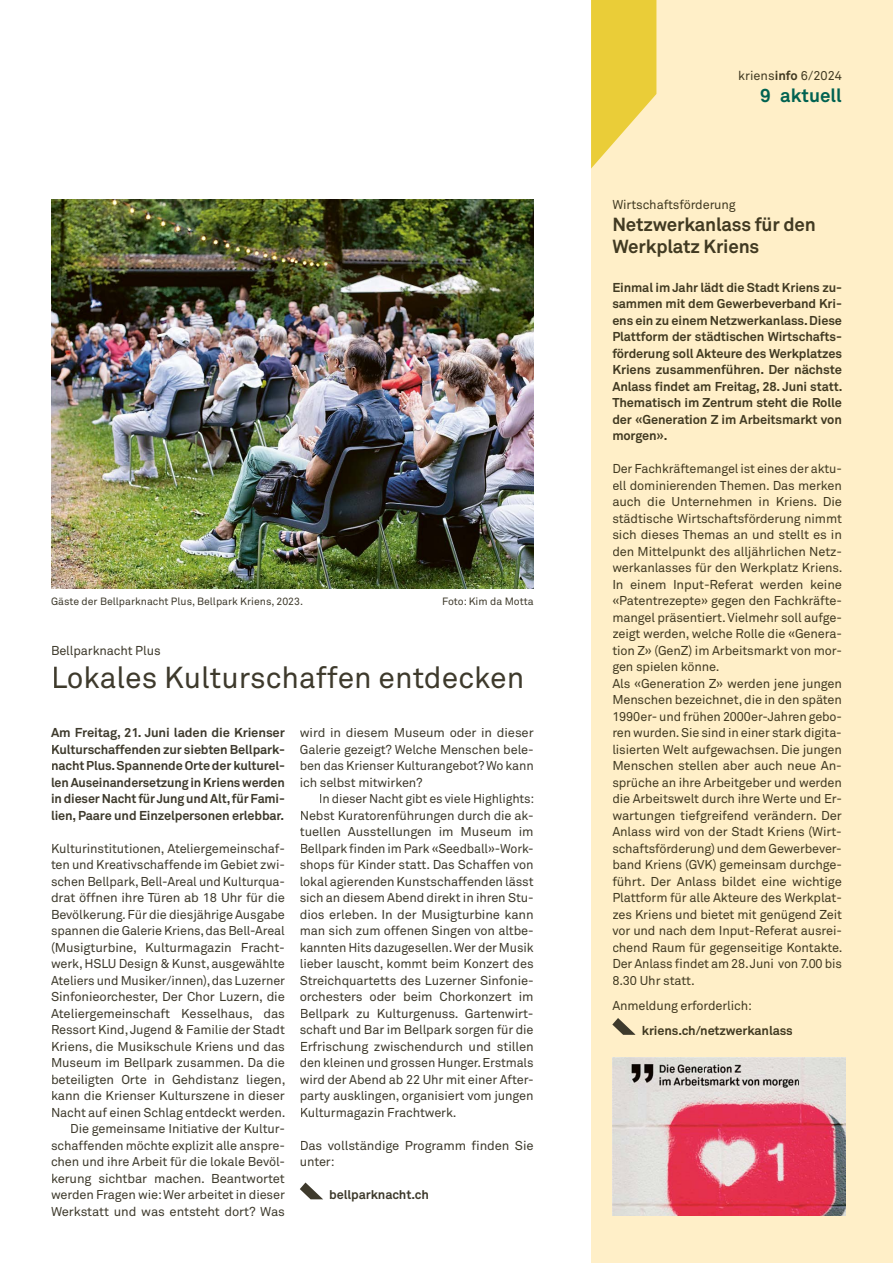
<style>
.page{position:relative;width:893px;height:1263px;background:#fff}
.page>*{position:absolute;margin:0;border:0;box-sizing:border-box;transform-origin:0 0}
.t1{font:30px "Akkurat Pro";color:#3e3a2c}
.t2{font:700 18.75px/21.8px "Akkurat Pro";letter-spacing:-.01em;color:#413a22}
.t3{font:700 18.75px "Akkurat Pro";color:#006251}
.t4{font:12.75px/16.5px "Akkurat Pro";letter-spacing:-.01em;color:#3e3a2c;text-align:justify}
.t5{font:12.75px/16.5px "Akkurat Pro";letter-spacing:-.01em;color:#413a22}
.t6{font:700 12.75px/16.5px "Akkurat Pro";letter-spacing:-.01em;color:#413a22;text-align:justify}
.t7{font:700 12.75px/16.5px "Akkurat Pro";letter-spacing:-.01em;color:#3e3a2c;text-align:justify}
.t8{font:10.5px "Akkurat Pro";color:#3e3a2c}
.s1{font-weight:700}
</style>
<div class="page">
<div style="left:591px;top:0;width:302px;height:1263px;background:#ffefc8"></div>
<svg style="left:591px;top:0;width:65px;height:169px"></svg>
<svg style="left:612px;top:1018px;width:24px;height:17px"></svg>
<svg style="left:300px;top:1182px;width:23px;height:18px"></svg>
<img style="left:51px;top:199px;width:483px;height:390px">
<img style="left:612px;top:1058px;width:233px;height:158px">
<p class="t8" style="left:51px;top:595px;width:254px">Gäste der Bellparknacht Plus, Bellpark Kriens, 2023.</p>
<p class="t8" style="left:442px;top:595px;width:93px">Foto: Kim da Motta</p>
<p class="t4" style="left:51px;top:642px;width:111px">Bellparknacht Plus</p>
<h1 class="t1" style="left:51px;top:660px;width:475px">Lokales Kulturschaffen entdecken</h1>
<p class="t7" style="left:51px;top:725px;width:235px">Am Freita g, 21. Juni laden die Krienser Kulturschaffenden zur siebten Bellpark&shy;nacht Plus. Spannende Orte der kulturel&shy;len Auseinandersetzung in Kriens werden in dieser Nacht für Jung und Alt, für Fami&shy;lien, Paare und Einzelpersonen erlebbar.</p>
<p class="t4" style="left:51px;top:840px;width:236px;text-align:right">Kulturinstitutionen, Ateliergemeinschaf&shy;ten und Kreativschaffende im Gebiet zwi&shy;schen Bellpark, Bell-Areal und Kulturqua&shy;drat öffnen ihre Türen ab 18 Uhr für die Bevölkerung. Für die diesjährige Ausgabe spannen die Galerie Kriens, das Bell-Areal (Musigturbine, Kulturmagazin Fracht&shy;werk, HSLU Design &amp; Kunst, ausgewählte Ateliers und Musike r/innen), das Luzerner Sinfonieorchester, Der Chor Luzern, die Ateliergemeinschaft Kesselhaus, das Ressort Kind, Jugend &amp; Familie der Stadt Kriens, die Musikschule Kriens und das Museum im Bellpark zusammen. Da die beteiligten Orte in Gehdistanz liegen, kann die Krienser Kulturszene in dieser Nacht auf einen Schlag entdeckt werden.<br>Die gemeinsame Initiative der Kultur&shy;schaffenden möchte explizit alle anspre&shy;che n und ihre Arbeit für die lokale Bevöl&shy;kerung sichtbar machen. Beantwortet werden Frag en wie: Wer arbeitet in dieser Werkstatt und was entsteht dort? Was</p>
<p class="t4" style="left:300px;top:725px;width:235px">wird in diesem Museum oder in dieser Galerie gezeigt? Welche Menschen bele&shy;ben das Krienser Kulturangebot? Wo kann ich selbst mitwirken?</p>
<p class="t4" style="left:300px;top:791px;width:236px;text-indent:19px">In dieser Nacht gibt es viele Highlights:<br>Nebst Kuratorenführungen durch die ak&shy;tuellen Ausstellungen im Museum im Bellpark finden im Park «Seedball»-Work&shy;shops für Kinder statt. Das Schaffen von lokal agierenden Kunstschaffenden lässt sich an diesem Abend direkt in ihren Stu&shy;dios erleben. In der Musigturbine kann man sich zum offenen Singen von al tbe&shy;kannten Hits dazugesellen. Wer der Musik lieber lauscht, kommt beim Konzert des Streichquartetts des Luzerner Sinfonie&shy;orchesters oder beim Chorkonzert im Bellpark zu Kulturgenuss. Gartenwirt&shy;schaft und Bar im Bellpark sorgen für die Erfrischung zwischendurch und still en den kleinen und grossen Hunger. Erstmals wird der Abend ab 22 Uhr mit einer After&shy;party ausklingen, organisiert vom jungen Kulturmagazin Frachtwerk.</p>
<p class="t4" style="left:300px;top:1137px;width:235px">Das vollständige Programm finden Sie unter:</p>
<p class="t7" style="left:329px;top:1187px;width:101px">bellparknacht.ch</p>
<p class="t5" style="left:738px;top:68px;width:105px">kriens<span class="s1">info</span> 6/2024</p>
<h2 class="t3" style="left:760px;top:84px;width:83px">9 aktuell</h2>
<p class="t5" style="left:612px;top:197px;width:125px">Wirtschaftsförderung</p>
<h2 class="t2" style="left:612px;top:213px;width:205px">Netzwerkanlass für den<br>Werkplatz Kri ens</h2>
<p class="t6" style="left:612px;top:279px;width:232px">Einmal im Jahr lädt die Stadt Kriens zu&shy;sammen mit dem Gewerbeverband Kri&shy;ens ein zu einem Netzwerkanlass. Diese Plattform der städtischen Wirtschafts&shy;förderung soll Akteure des Werkplatzes Kriens zusammenführen. Der nächste Anlass findet am Freita g, 28. Juni statt.<br>Thematisch im Zentrum steht die Rolle der «Generation Z im Arbeitsmarkt von morgen».</p>
<p class="t5" style="left:612px;top:461px;width:232px">Der Fachkräftemangel ist eines der aktu&shy;ell dominierenden Themen. Das merken auch die Unternehmen in Kriens. Die städtische Wirtschaftsförderung nimmt sich diese s Them as an und stellt es in den Mittelpunkt des alljährlichen Netz&shy;werkanlasses für den Werkplatz Kriens.<br>In einem Input-Referat werden keine «Patentrezepte» gegen den Fachkräfte&shy;mangel präsentiert. Vielmehr soll aufge&shy;zeigt werden, welche Rolle die «Genera&shy;tion Z» (GenZ) im Arbeitsmarkt von mor&shy;gen spielen könne .<br>Als «Generation Z» werden jene jungen Menschen bezeichnet, die in den späten 1990e r- und frühen 2000e r-Jahren gebo&shy;ren wurden. Sie sind in einer stark digita&shy;lisierten Welt aufgewachsen. Die jungen Menschen stellen aber auch neue An&shy;sprüche an ihre Arbeitgeber und werden die Arbeitswelt durch ihre Werte und Er&shy;wartungen tiefgreifend verändern. Der Anlass wird von der Stadt Kriens (Wirt&shy;schaftsförderung) und dem Gewerbever&shy;band Kriens (GVK) gemeinsam durchge&shy;führt. Der Anlass bildet eine wichtige Plattform für alle Akteure des Werkplat&shy;zes Kriens und bietet mit genügend Zeit vor und nach dem Input-Referat ausrei&shy;chend Raum für gegenseitige Kontakte.<br>Der Anlass findet am 28. Juni von 7.00 bis 8.30 Uhr statt.</p>
<p class="t5" style="left:612px;top:997px;width:141px">Anmeldung erforderlich:</p>
<p class="t6" style="left:642px;top:1022px;width:153px">kriens.ch/netzwerkanlass</p>
</div>
